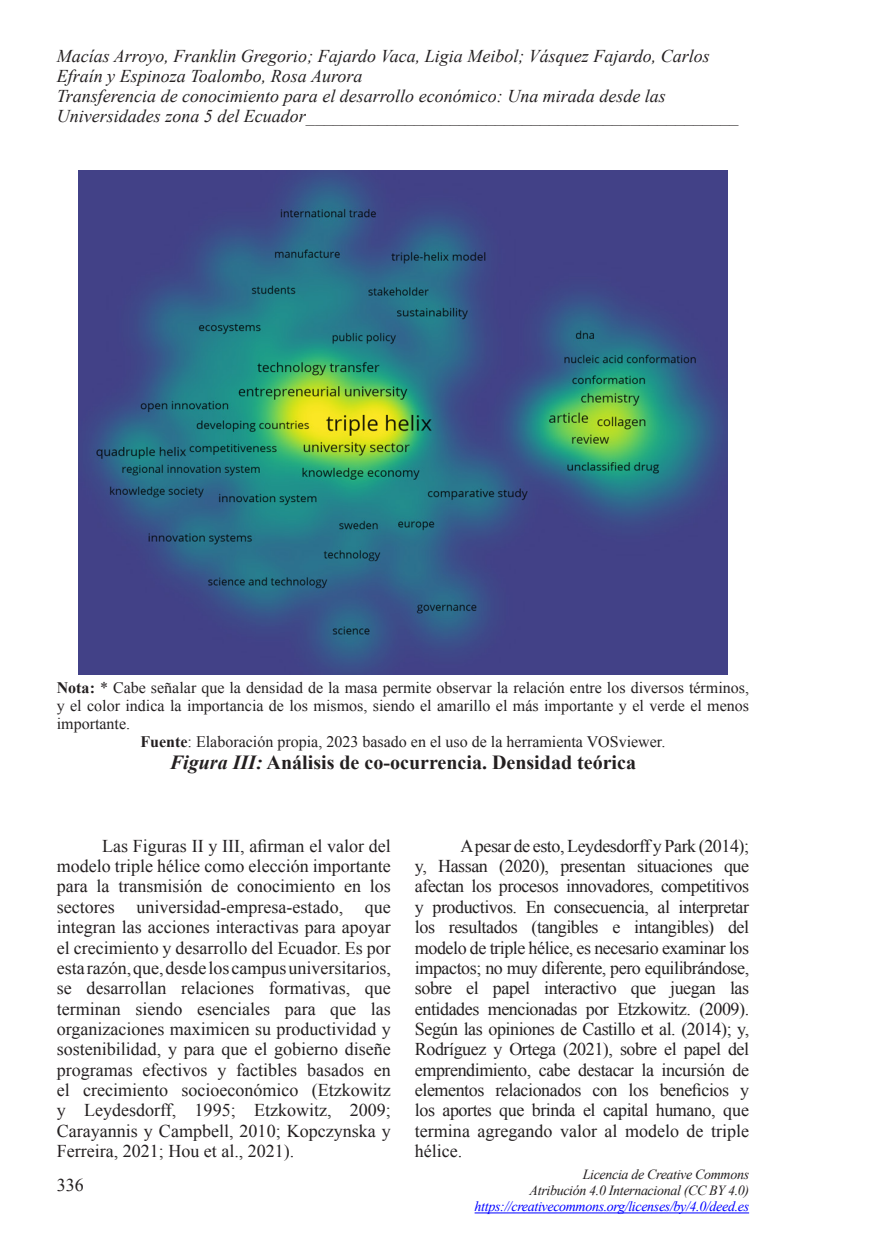
<style>
.page{position:relative;width:874px;height:1259px;background:#fff}
.page>*{position:absolute;margin:0;border:0;box-sizing:border-box;transform-origin:0 0}
.a_titulo-tabla{font:700 20px "Times New Roman";color:#231f20}
.a_contenido{font:18px/20.4px "Times New Roman";color:#231f20;text-align:justify}
.t1{font:italic 18px/20px "Times New Roman";color:#231f20}
.t2{font:16px/18px "Times New Roman";color:#231f20;text-align:justify}
.t3{font:italic 14px/16px "Times New Roman";letter-spacing:-.025em;color:#231f20;text-align:right}
.t4{font:italic 14px "Times New Roman";letter-spacing:-.025em;color:#00f}
.s1{font-weight:700}
.s2{font-style:italic}
</style>
<div class="page">
<hr style="left:474px;top:1212px;width:274px;height:1px;background:#00f">
<img style="left:79px;top:170px;width:648px;height:505px">
<p class="t1" style="left:57px;top:46px;width:682px">Macías Arroyo, Franklin Gregorio; Fajardo Vaca, Ligia Meibol; Vásquez Fajardo, Carlos Efraín y Espinoza Toalombo, Rosa Aurora<br>Transferencia de conocimiento para el desarrollo económico: Una mirada desde las Universidades zona 5 del Ecuador________________________________________________</p>
<p class="t2" style="left:57px;top:678px;width:693px"><span class="s1">Nota:</span> * Cabe señalar que la densidad de la masa permite observar la relación entre los diversos términos, y el color indica la importancia de los mismos, siendo el amarillo el más importante y el verde el menos importante.</p>
<p class="t2" style="left:140px;top:732px;width:526px"><span class="s1">Fuente</span>: Elaboración propia, 2023 basado en el uso de la herramienta VOSviewer.</p>
<p class="a_titulo-tabla" style="left:170px;top:748px;width:467px"><span class="s2">Figura III:</span> Análisis de co-ocurrencia. Densidad teórica</p>
<p class="a_contenido" style="left:57px;top:835px;width:335px;text-indent:45px">Las Figuras II y III, afirman el valor del modelo triple hélice como elección importante para la transmisión de conocimiento en los sectores universidad-empresa-estado, que integran las acciones interactivas para apoyar el crecimiento y desarrollo del Ecuador. Es por esta razón, que, desde los campus universitarios, se desarrollan relaciones formativas, que terminan siendo esenciales para que las organizaciones maximicen su productividad y sostenibilidad, y para que el gobierno diseñe programas efectivos y factibles basados en el crecimiento socioeconómico (Etzkowitz y Leydesdorff, 1995; Etzkowitz, 2009; Carayannis y Campbell, 2010; Kopczynska y Ferreira, 2021; Hou et al., 2021).</p>
<p class="a_contenido" style="left:415px;top:835px;width:335px;text-indent:45px">A pesar de esto, Leydesdorff y Park (2014); y, Hassan (2020), presentan situaciones que afectan los procesos innovadores, competitivos y productivos. En consecuencia, al interpretar los resultados (tangibles e intangibles) del modelo de triple hélice, es necesario examinar los impactos; no muy diferente, pero equilibrándose, sobre el papel interactivo que juegan las entidades mencionadas por Etzkowitz. (2009).<br>Según las opiniones de Castillo et al. (2014); y, Rodríguez y Ortega (2021), sobre el papel del emprendimiento, cabe destacar la incursión de elementos relacionados con los beneficios y los aportes que brinda el capital humano, que termina agregando valor al modelo de triple hélice.</p>
<p class="a_contenido" style="left:57px;top:1175px;width:28px">336</p>
<p class="t3" style="left:529px;top:1166px;width:221px">Licencia de Creative Commons<br>Atribución 4.0 Internacional (CC BY 4.0)</p>
<p class="t4" style="left:474px;top:1197px;width:276px">https://creativecommons.org/licenses/by/4.0/deed.es</p>
</div>
